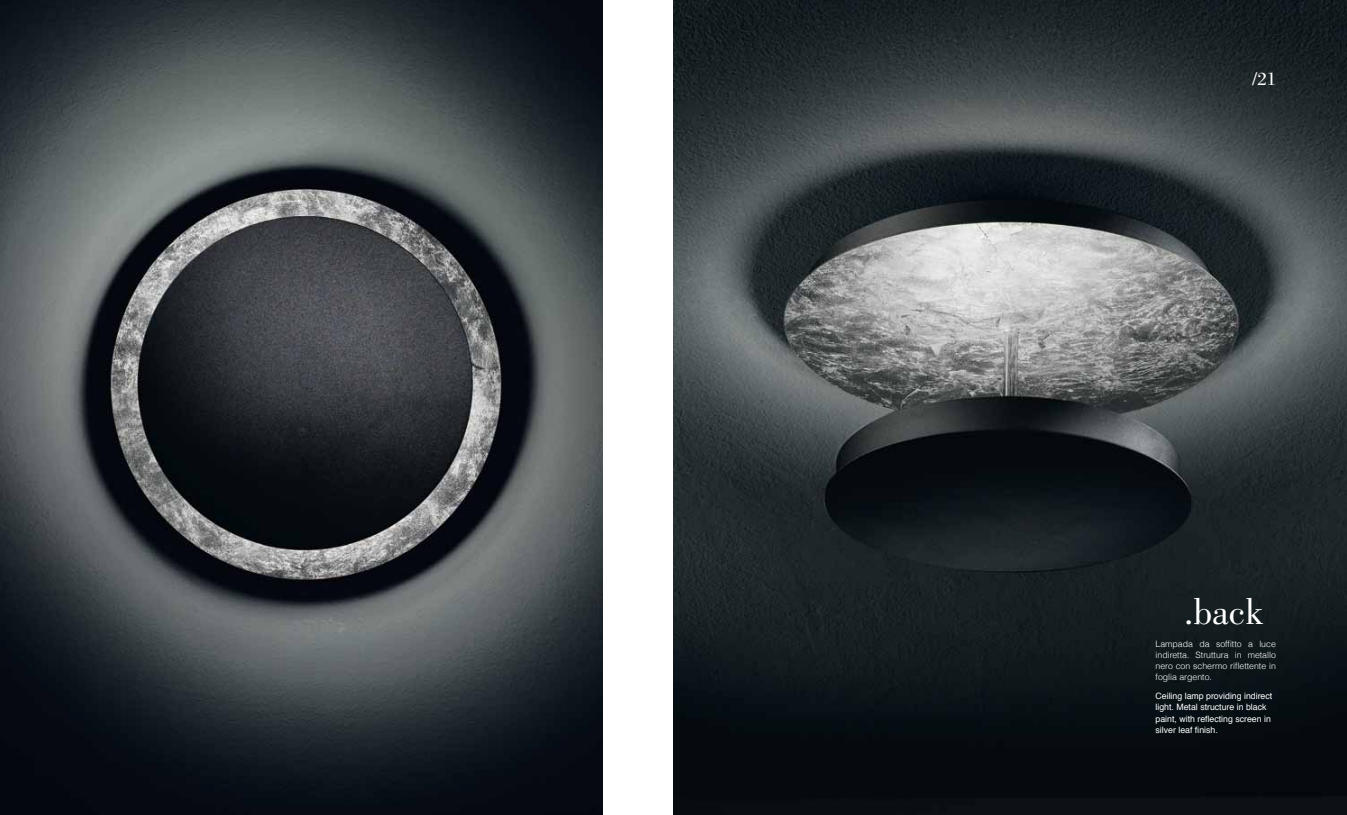
<style>
.page{position:relative;width:1347px;height:815px;background:#fff}
.page>*{position:absolute;margin:0;border:0;box-sizing:border-box;transform-origin:0 0}
.t1{font:37.5px "Bodoni";color:#fff}
.t2{font:18.75px "Bodoni";color:#fff}
.t3{font:8.75px/11.2px "Helvetica";color:#fff}
.t4{font:300 8.75px/11.2px "Helvetica";color:#fff;text-align:justify}
</style>
<div class="page">
<img style="left:673px;top:0;width:673px;height:815px">
<img style="left:0;top:0;width:602px;height:815px">
<h2 class="t2" style="left:1252px;top:68px;width:25px">/21</h2>
<h1 class="t1" style="left:1184px;top:591px;width:82px">.back</h1>
<p class="t4" style="left:1155px;top:638px;width:122px">Lampada da soffitto a luce indiretta. Struttura in metallo nero con schermo riflettente in foglia argento.</p>
<p class="t3" style="left:1155px;top:691px;width:118px">Ceiling lamp providing indirect light. Metal structure in black paint, with reflecting screen in silver leaf finish.</p>
</div>
